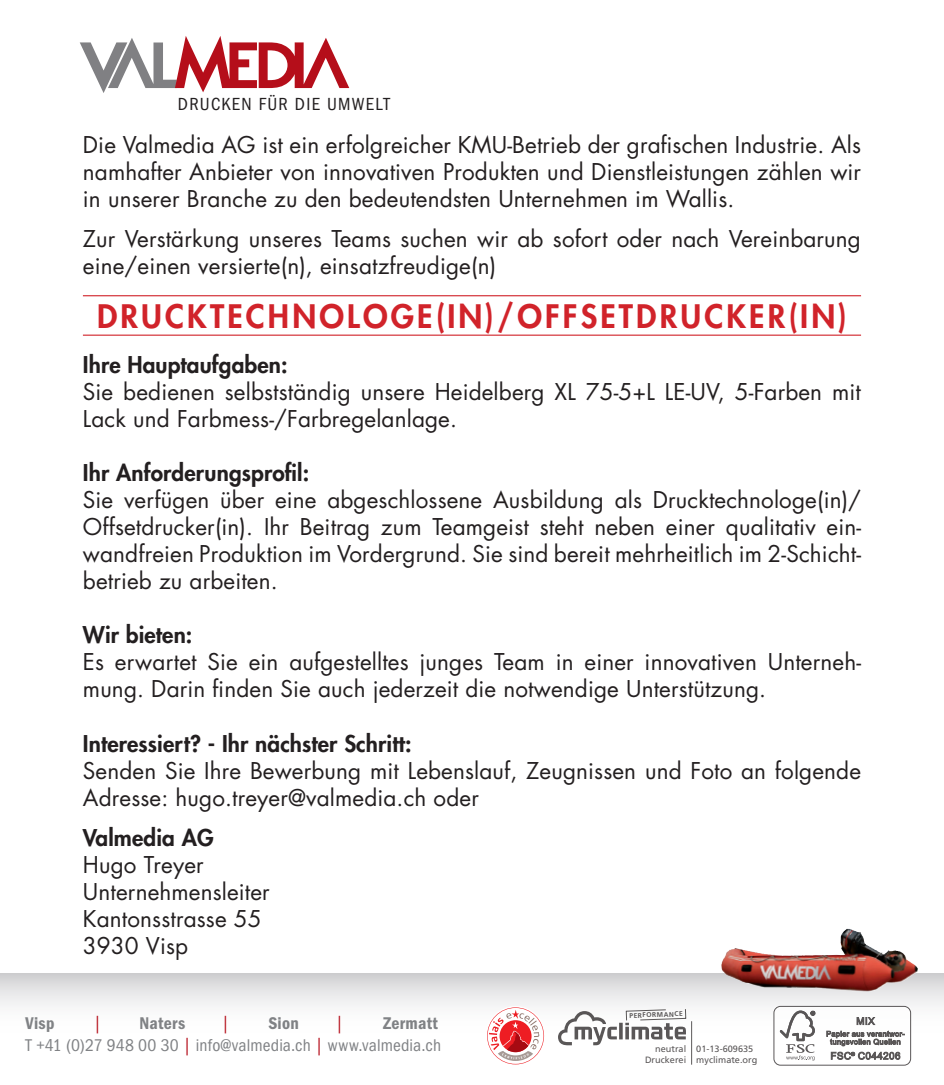
<style>
.page{position:relative;width:944px;height:1085px;background:#fff}
.page>*{position:absolute;margin:0;border:0;box-sizing:border-box;transform-origin:0 0}
.t1{font:800 31.5px "Futura Std";letter-spacing:.1em;color:#d1232a}
.t2{font:22.5px/27px "Futura Std";letter-spacing:.005em;color:#231f20}
.t3{font:800 22.5px "Futura Std";letter-spacing:.005em;color:#231f20}
.t4{font:condensed 18.22px "Franklin Gothic";letter-spacing:.07em;color:#231f20}
.t5{font:condensed 17.55px "ITC Franklin Gothic Std";letter-spacing:.01em;color:#808285}
.t6{font:17.55px "ITC Franklin Gothic Std Dm Cd";letter-spacing:.015em;color:#808285}
.t7{font:condensed 17.55px "ITC Franklin Gothic Std";color:#b50e1a}
.t8{font:9.22px/11.5px "Frutiger LT Com";color:#231f20;text-align:right}
.t9{font:700 6.75px "Frutiger LT Com";color:#231f20}
.s1{color:#b50e1a}
</style>
<div class="page">
<hr style="left:83px;top:295px;width:778px;height:1px;background:#d1232a">
<hr style="left:83px;top:334px;width:778px;height:2px;background:#d1232a">
<svg style="left:80px;top:36px;width:269px;height:57px"></svg>
<svg style="left:0;top:973px;width:944px;height:66px"></svg>
<svg style="left:487px;top:1007px;width:57px;height:57px"></svg>
<div style="left:773px;top:1005px;width:138px;height:60px;background:#fff;border-radius:4px"></div>
<div style="left:773px;top:1005px;width:138px;height:60px;border:1px solid #231f20;border-radius:7px"></div>
<svg style="left:780px;top:1010px;width:35px;height:50px"></svg>
<svg style="left:857px;top:1017px;width:18px;height:7px"></svg>
<svg style="left:826px;top:1030px;width:79px;height:29px"></svg>
<hr style="left:691px;top:1021px;width:1px;height:43px;background:#231f20">
<svg style="left:558px;top:1008px;width:129px;height:37px"></svg>
<img style="left:725px;top:929px;width:121px;height:28px">
<p class="t4" style="left:178px;top:94px;width:213px">DRUCKEN FÜR DIE UMWELT</p>
<p class="t2" style="left:83px;top:131px;width:780px;text-align:justify">Die Valmedia AG ist ein erfolgreicher KMU-Betrieb der grafischen Industrie. Als namhafter Anbieter von innovativen Produkten und Dienstleistungen zählen wir in unserer Branche zu den bedeutendsten Unternehmen im Wallis.</p>
<p class="t2" style="left:83px;top:225px;width:780px">Zur Verstärkung unseres Teams suchen wir ab sofort oder nach Vereinbarung eine/einen versierte(n), einsatzfreudige(n)</p>
<h1 class="t1" style="left:97px;top:296px;width:751px">DRUCKTECHNOLOGE(IN)/OFFSETDRUCKER(IN)</h1>
<p class="t3" style="left:83px;top:350px;width:206px">Ihre Hauptaufgaben:</p>
<p class="t2" style="left:83px;top:378px;width:780px">Sie bedienen selbstständig unsere Heidelberg XL 75-5+L LE-UV, 5-Farben mit<br>Lack und Farbmess-/Farbregelanlage.</p>
<p class="t3" style="left:83px;top:458px;width:228px">Ihr Anforderungsprofil:</p>
<p class="t2" style="left:83px;top:486px;width:780px;text-align:justify">Sie verfügen über eine abgeschlossene Ausbildung als Drucktechnologe(in)/ Offsetdrucker(in). Ihr Beitrag zum Teamgeist steht neben einer qualitativ ein&shy;wandfreien Produktion im Vordergrund. Sie sind bereit mehrheitlich im 2-Schicht&shy;betrieb zu arbeiten.</p>
<p class="t3" style="left:83px;top:620px;width:111px">Wir bieten:</p>
<p class="t2" style="left:83px;top:648px;width:780px">Es erwartet Sie ein aufgestelltes junges Team in einer innovativen Unterneh&shy;mung. Darin finden Sie auch jederzeit die notwendige Unterstützung.</p>
<p class="t3" style="left:83px;top:728px;width:330px">Interessiert? - Ihr nächster Schritt:</p>
<p class="t2" style="left:83px;top:756px;width:780px">Senden Sie Ihre Bewerbung mit Lebenslauf, Zeugnissen und Foto an folgende<br>Adresse: hugo.treyer@valmedia.ch oder</p>
<p class="t3" style="left:83px;top:823px;width:132px">Valmedia AG</p>
<p class="t2" style="left:83px;top:851px;width:188px">Hugo Treyer<br>Unternehmensleiter<br>Kantonsstrasse 55<br>3930 Visp</p>
<p class="t6" style="left:26px;top:1012px;width:30px">Visp</p>
<p class="t7" style="left:93px;top:1012px;width:10px">|</p>
<p class="t6" style="left:140px;top:1012px;width:47px">Naters</p>
<p class="t7" style="left:221px;top:1012px;width:10px">|</p>
<p class="t6" style="left:268px;top:1012px;width:32px">Sion</p>
<p class="t7" style="left:335px;top:1012px;width:10px">|</p>
<p class="t6" style="left:383px;top:1012px;width:56px">Zermatt</p>
<p class="t5" style="left:26px;top:1035px;width:417px">T +41 (0)27 948 00 30 <span class="s1">|</span> info@valmedia.ch <span class="s1">|</span> www.valmedia.ch</p>
<p class="t9" style="left:629px;top:1011px;width:55px;rotate:-2deg">PERFORMANCE</p>
<p class="t8" style="left:645px;top:1042px;width:43px">neutral<br>Druckerei</p>
<p class="t8" style="left:696px;top:1042px;width:63px;text-align:left">01-13-609635 myclimate.org</p>
</div>
